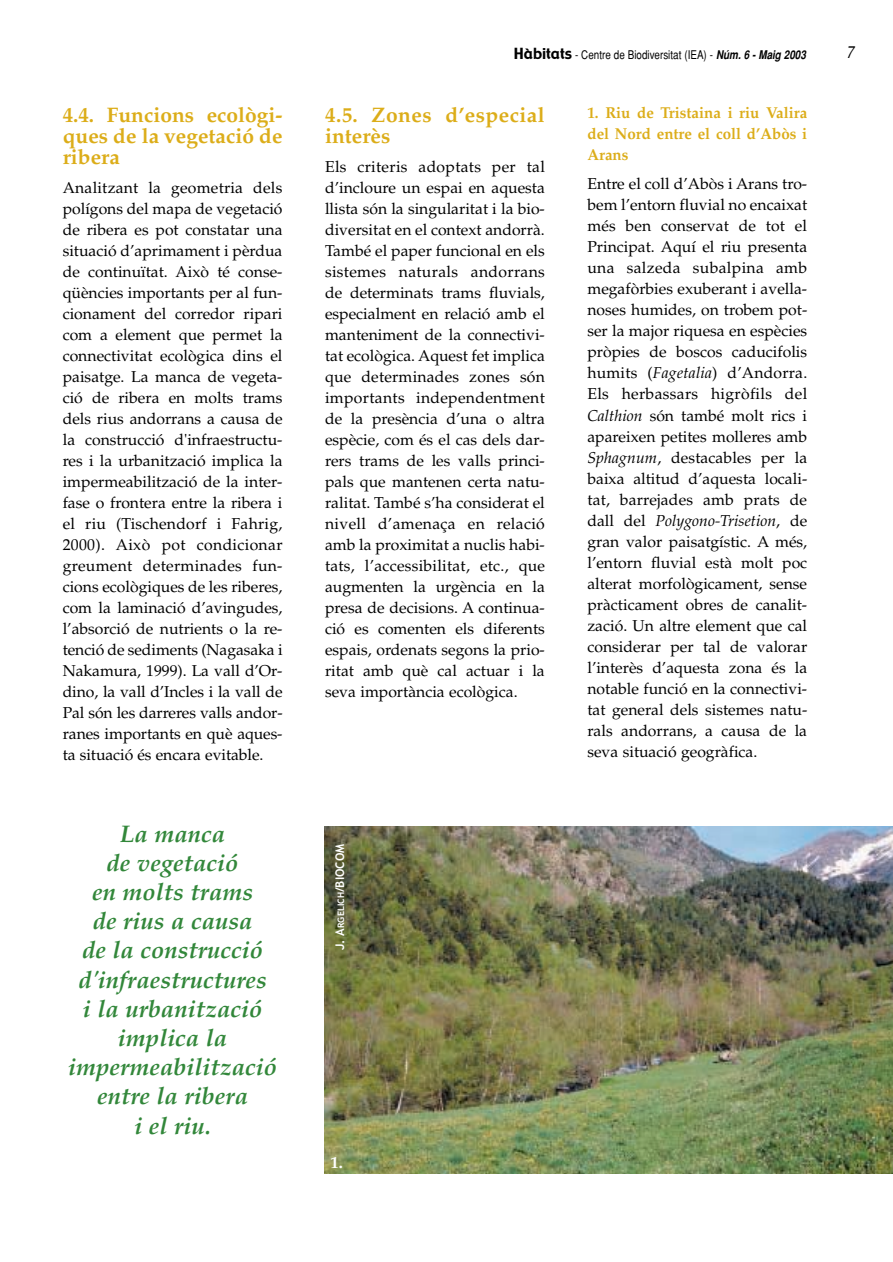
<style>
.page{position:relative;width:893px;height:1262px;background:#fff}
.page>*{position:absolute;margin:0;border:0;box-sizing:border-box;transform-origin:0 0}
.t1{font:italic 700 24px/29.2px "Palatino";color:#32873a;text-align:center}
.t2{font:700 21px/21px "Palatino";color:#dcad19;text-align:justify}
.t3{font:700 21px/21px "Palatino";letter-spacing:.02em;color:#dcad19}
.t4{font:700 16.5px "Palatino";color:#fff}
.t5{font:italic condensed 16.5px "Helvetica";color:#000}
.t6{font:15.75px/21px "Palatino";color:#000;text-align:justify}
.t7{font:700 15.75px/21px "Palatino";color:#dcad19;text-align:justify;scale:.96 1}
.t8{font:condensed 12px "Helvetica";color:#000}
.t9{font:700 12px "Trebuchet MS";color:#fff}
.s1{font-family:"Gadget";font-stretch:normal;font-size:15px}
.s2{font-weight:700;font-style:italic}
.s3{font-size:9px}
.s4{font-style:italic}
</style>
<div class="page">
<img style="left:325px;top:826px;width:567px;height:347px">
<h2 class="t2" style="left:63px;top:106px;width:221px">4.4. Funcions ecològi&shy;ques de la vegetació de ribera</h2>
<p class="t6" style="left:63px;top:179px;width:221px">Analitzant la geometria dels polígons del mapa de vegetació de ribera es pot constatar una situació d’aprimament i pèrdua de continuïtat. Això té conse&shy;qüències importants per al fun&shy;cionament del corredor ripari com a element que permet la connectivitat ecològica dins el paisatge. La manca de vegeta&shy;ció de ribera en molts trams dels rius andorrans a causa de la construcció d'infraestructu&shy;res i la urbanització implica la impermeabilització de la inter&shy;fase o frontera entre la ribera i el riu (Tischendorf i Fahrig, 2000). Això pot condicionar greument determinades fun&shy;cions ecològiques de les riberes, com la laminació d’avingudes, l’absorció de nutrients o la re&shy;tenció de sediments (Nagasaka i Nakamura, 1999). La vall d’Or&shy;dino, la vall d’Incles i la vall de Pal són les darreres valls andor&shy;ranes importants en què aques&shy;ta situació és encara evitable.</p>
<h1 class="t1" style="left:68px;top:821px;width:210px">La manca<br>de vegetació<br>en molts trams<br>de rius a causa<br>de la construcció d'infraestructures<br>i la urbanització implica la impermeabilització entre la ribera<br>i el riu.</h1>
<p class="t8" style="left:514px;top:50px;width:293px"><span class="s1">Hàbitats</span> - Centre de Biodiversitat (IEA) - <span class="s2">Núm. 6 - Maig 2003</span></p>
<p class="t5" style="left:846px;top:46px;width:9px">7</p>
<h2 class="t3" style="left:325px;top:106px;width:221px">4.5. Zones d’especial interès</h2>
<p class="t6" style="left:325px;top:158px;width:221px">Els criteris adoptats per tal d’incloure un espai en aquesta llista són la singularitat i la bio&shy;diversitat en el context andorrà.<br>També el paper funcional en els sistemes naturals andorrans de determinats trams fluvials, especialment en relació amb el manteniment de la connectivi&shy;tat ecològica. Aquest fet implica que determinades zones són importants independentment de la presència d’una o altra espècie, com és el cas dels dar&shy;rers trams de les valls princi&shy;pals que mantenen certa natu&shy;ralitat. També s’ha considerat el nivell d’amenaça en relació amb la proximitat a nuclis habi&shy;tats, l’accessibilitat, etc., que augmenten la urgència en la presa de decisions. A continua&shy;ció es comenten els diferents espais, ordenats segons la prio&shy;ritat amb què cal actuar i la seva importància ecològica.</p>
<p class="t9" style="left:335px;top:950px;width:108px;rotate:-90deg">J. A<span class="s3">RGELICH</span>/BIOCOM</p>
<p class="t7" style="left:587px;top:104px;width:230px">1. Riu de Tristaina i riu Valira del Nord entre el coll d’Abòs i Arans</p>
<p class="t6" style="left:587px;top:175px;width:221px">Entre el coll d’Abòs i Arans tro&shy;bem l’entorn fluvial no encaixat més ben conservat de tot el Principat. Aquí el riu presenta una salzeda subalpina amb megafòrbies exuberant i avella&shy;noses humides, on trobem pot&shy;ser la major riquesa en espècies pròpies de boscos caducifolis humits (<span class="s4">Fagetalia</span>) d’Andorra.<br>Els herbassars higròfils del <span class="s4">Calthion</span> són també molt rics i apareixen petites molleres amb <span class="s4">Sphagnum</span>, destacables per la baixa altitud d’aquesta locali&shy;tat, barrejades amb prats de dall del <span class="s4">Polygono-Trisetion</span>, de gran valor paisatgístic. A més, l’entorn fluvial està molt poc alterat morfològicament, sense pràcticament obres de canalit&shy;zació. Un altre element que cal considerar per tal de valorar l’interès d’aquesta zona és la notable funció en la connectivi&shy;tat general dels sistemes natu&shy;rals andorrans, a causa de la seva situació geogràfica.</p>
<p class="t4" style="left:330px;top:1156px;width:14px">1.</p>
</div>
